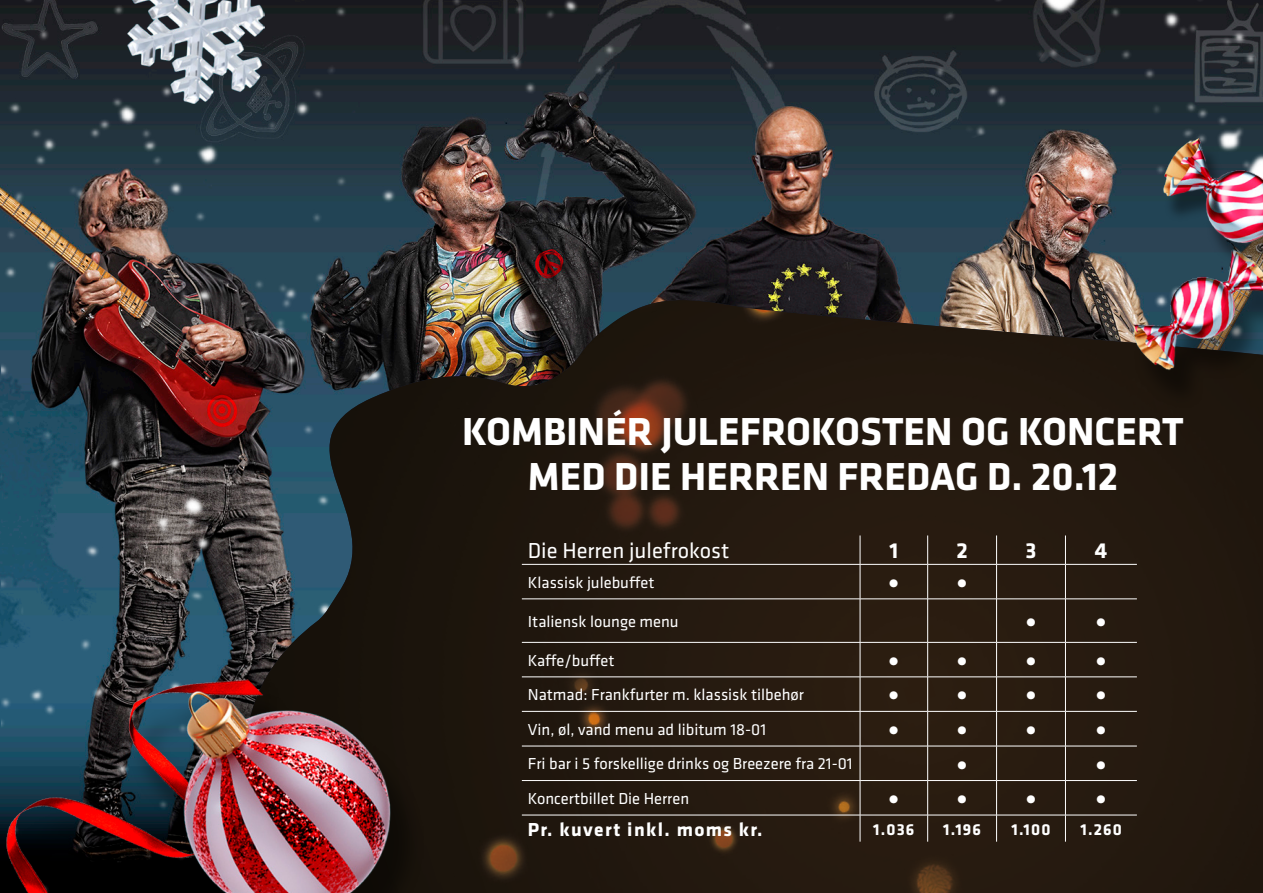
<style>
.page{position:relative;width:1263px;height:893px;background:#fff}
.page>*{position:absolute;margin:0;border:0;box-sizing:border-box;transform-origin:0 0}
.t1{font:700 40.5px/45px "Klavika";color:#fff;text-align:center}
.t2{font:700 30px "Klavika";color:#fff}
.t3{font:22.5px "Klavika";color:#fff}
.t4{font:700 22.5px "Klavika";color:#fff}
.t5{font:700 19.5px "Klavika";letter-spacing:.07em;color:#fff}
.t6{font:16.5px "Klavika";color:#fff}
.t7{font:700 16.5px "Klavika";letter-spacing:.07em;color:#fff}
</style>
<div class="page">
<img style="left:1px;top:0;width:1261px;height:679px">
<img style="left:160px;top:286px;width:972px;height:393px">
<img style="left:237px;top:300px;width:1025px;height:593px">
<svg style="left:860px;top:535px;width:1px;height:29px"></svg>
<svg style="left:927px;top:535px;width:1px;height:29px"></svg>
<svg style="left:996px;top:535px;width:1px;height:29px"></svg>
<svg style="left:1065px;top:535px;width:1px;height:29px"></svg>
<hr style="left:522px;top:564px;width:338px;height:1px;background:#fff">
<hr style="left:860px;top:564px;width:68px;height:1px;background:#fff">
<hr style="left:860px;top:564px;width:1px;height:35px;background:#fff">
<hr style="left:928px;top:564px;width:68px;height:1px;background:#fff">
<hr style="left:927px;top:564px;width:1px;height:35px;background:#fff">
<hr style="left:996px;top:564px;width:69px;height:1px;background:#fff">
<hr style="left:996px;top:564px;width:1px;height:35px;background:#fff">
<hr style="left:1065px;top:564px;width:72px;height:1px;background:#fff">
<hr style="left:1065px;top:564px;width:1px;height:35px;background:#fff">
<hr style="left:522px;top:599px;width:338px;height:1px;background:#fff">
<hr style="left:860px;top:599px;width:68px;height:1px;background:#fff">
<hr style="left:860px;top:599px;width:1px;height:43px;background:#fff">
<hr style="left:928px;top:599px;width:68px;height:1px;background:#fff">
<hr style="left:927px;top:599px;width:1px;height:43px;background:#fff">
<hr style="left:996px;top:599px;width:69px;height:1px;background:#fff">
<hr style="left:996px;top:599px;width:1px;height:43px;background:#fff">
<hr style="left:1065px;top:599px;width:72px;height:1px;background:#fff">
<hr style="left:1065px;top:599px;width:1px;height:43px;background:#fff">
<hr style="left:522px;top:642px;width:338px;height:1px;background:#fff">
<hr style="left:860px;top:642px;width:68px;height:1px;background:#fff">
<hr style="left:860px;top:642px;width:1px;height:35px;background:#fff">
<hr style="left:928px;top:642px;width:68px;height:1px;background:#fff">
<hr style="left:927px;top:642px;width:1px;height:35px;background:#fff">
<hr style="left:996px;top:642px;width:69px;height:1px;background:#fff">
<hr style="left:996px;top:642px;width:1px;height:35px;background:#fff">
<hr style="left:1065px;top:642px;width:72px;height:1px;background:#fff">
<hr style="left:1065px;top:642px;width:1px;height:35px;background:#fff">
<hr style="left:522px;top:677px;width:338px;height:1px;background:#fff">
<hr style="left:860px;top:677px;width:68px;height:1px;background:#fff">
<hr style="left:860px;top:677px;width:1px;height:34px;background:#fff">
<hr style="left:928px;top:677px;width:68px;height:1px;background:#fff">
<hr style="left:927px;top:677px;width:1px;height:34px;background:#fff">
<hr style="left:996px;top:677px;width:69px;height:1px;background:#fff">
<hr style="left:996px;top:677px;width:1px;height:34px;background:#fff">
<hr style="left:1065px;top:677px;width:72px;height:1px;background:#fff">
<hr style="left:1065px;top:677px;width:1px;height:34px;background:#fff">
<hr style="left:522px;top:711px;width:338px;height:1px;background:#fff">
<hr style="left:860px;top:711px;width:68px;height:1px;background:#fff">
<hr style="left:860px;top:712px;width:1px;height:34px;background:#fff">
<hr style="left:928px;top:711px;width:68px;height:1px;background:#fff">
<hr style="left:927px;top:712px;width:1px;height:34px;background:#fff">
<hr style="left:996px;top:711px;width:69px;height:1px;background:#fff">
<hr style="left:996px;top:712px;width:1px;height:34px;background:#fff">
<hr style="left:1065px;top:711px;width:72px;height:1px;background:#fff">
<hr style="left:1065px;top:712px;width:1px;height:34px;background:#fff">
<hr style="left:522px;top:746px;width:338px;height:1px;background:#fff">
<hr style="left:860px;top:746px;width:68px;height:1px;background:#fff">
<hr style="left:860px;top:746px;width:1px;height:34px;background:#fff">
<hr style="left:928px;top:746px;width:68px;height:1px;background:#fff">
<hr style="left:927px;top:746px;width:1px;height:34px;background:#fff">
<hr style="left:996px;top:746px;width:69px;height:1px;background:#fff">
<hr style="left:996px;top:746px;width:1px;height:34px;background:#fff">
<hr style="left:1065px;top:746px;width:72px;height:1px;background:#fff">
<hr style="left:1065px;top:746px;width:1px;height:34px;background:#fff">
<hr style="left:522px;top:780px;width:338px;height:1px;background:#fff">
<hr style="left:860px;top:780px;width:68px;height:1px;background:#fff">
<hr style="left:860px;top:781px;width:1px;height:34px;background:#fff">
<hr style="left:928px;top:780px;width:68px;height:1px;background:#fff">
<hr style="left:927px;top:781px;width:1px;height:34px;background:#fff">
<hr style="left:996px;top:780px;width:69px;height:1px;background:#fff">
<hr style="left:996px;top:781px;width:1px;height:34px;background:#fff">
<hr style="left:1065px;top:780px;width:72px;height:1px;background:#fff">
<hr style="left:1065px;top:781px;width:1px;height:34px;background:#fff">
<hr style="left:522px;top:815px;width:338px;height:1px;background:#fff">
<hr style="left:860px;top:815px;width:68px;height:1px;background:#fff">
<svg style="left:860px;top:815px;width:1px;height:27px"></svg>
<hr style="left:928px;top:815px;width:68px;height:1px;background:#fff">
<svg style="left:927px;top:815px;width:1px;height:27px"></svg>
<hr style="left:996px;top:815px;width:69px;height:1px;background:#fff">
<svg style="left:996px;top:815px;width:1px;height:27px"></svg>
<hr style="left:1065px;top:815px;width:72px;height:1px;background:#fff">
<svg style="left:1065px;top:815px;width:1px;height:27px"></svg>
<img style="left:1262px;top:0;width:1px;height:893px">
<img style="left:1132px;top:250px;width:131px;height:157px">
<img style="left:1163px;top:139px;width:100px;height:157px">
<img style="left:0;top:679px;width:184px;height:214px">
<img style="left:127px;top:0;width:137px;height:103px">
<img style="left:184px;top:665px;width:239px;height:228px">
<p class="t1" style="left:462px;top:410px;width:723px">KOMBINÉR JULEFROKOSTEN OG KONCERT<br>MED DIE HERREN FREDAG D. 20.12</p>
<p class="t3" style="left:528px;top:539px;width:203px">Die Herren julefrokost</p>
<p class="t4" style="left:889px;top:539px;width:10px">1</p>
<p class="t4" style="left:956px;top:539px;width:13px">2</p>
<p class="t4" style="left:1025px;top:539px;width:12px">3</p>
<p class="t4" style="left:1095px;top:539px;width:14px">4</p>
<p class="t6" style="left:528px;top:573px;width:128px">Klassisk julebuffet</p>
<p class="t2" style="left:889px;top:567px;width:12px">•</p>
<p class="t2" style="left:957px;top:567px;width:12px">•</p>
<p class="t6" style="left:528px;top:612px;width:152px">Italiensk lounge menu</p>
<p class="t2" style="left:1026px;top:606px;width:12px">•</p>
<p class="t2" style="left:1096px;top:606px;width:12px">•</p>
<p class="t6" style="left:528px;top:651px;width:88px">Kaffe/buffet</p>
<p class="t2" style="left:889px;top:645px;width:12px">•</p>
<p class="t2" style="left:957px;top:645px;width:12px">•</p>
<p class="t2" style="left:1026px;top:645px;width:12px">•</p>
<p class="t2" style="left:1096px;top:645px;width:12px">•</p>
<p class="t6" style="left:528px;top:686px;width:278px">Natmad: Frankfurter m. klassisk tilbehør</p>
<p class="t2" style="left:889px;top:679px;width:12px">•</p>
<p class="t2" style="left:957px;top:679px;width:12px">•</p>
<p class="t2" style="left:1026px;top:679px;width:12px">•</p>
<p class="t2" style="left:1096px;top:679px;width:12px">•</p>
<p class="t6" style="left:528px;top:720px;width:240px">Vin, øl, vand menu ad libitum 18-01</p>
<p class="t2" style="left:889px;top:714px;width:12px">•</p>
<p class="t2" style="left:957px;top:714px;width:12px">•</p>
<p class="t2" style="left:1026px;top:714px;width:12px">•</p>
<p class="t2" style="left:1096px;top:714px;width:12px">•</p>
<p class="t6" style="left:528px;top:755px;width:326px">Fri bar i 5 forskellige drinks og Breezere fra 21-01</p>
<p class="t2" style="left:957px;top:748px;width:12px">•</p>
<p class="t2" style="left:1096px;top:748px;width:12px">•</p>
<p class="t6" style="left:528px;top:789px;width:163px">Koncertbillet Die Herren</p>
<p class="t2" style="left:889px;top:783px;width:12px">•</p>
<p class="t2" style="left:957px;top:783px;width:12px">•</p>
<p class="t2" style="left:1026px;top:783px;width:12px">•</p>
<p class="t2" style="left:1096px;top:783px;width:12px">•</p>
<p class="t5" style="left:528px;top:819px;width:236px">Pr. kuvert inkl. moms kr.</p>
<p class="t7" style="left:873px;top:820px;width:43px">1.036</p>
<p class="t7" style="left:943px;top:820px;width:39px">1.196</p>
<p class="t7" style="left:1011px;top:820px;width:41px">1.100</p>
<p class="t7" style="left:1080px;top:820px;width:43px">1.260</p>
</div>
